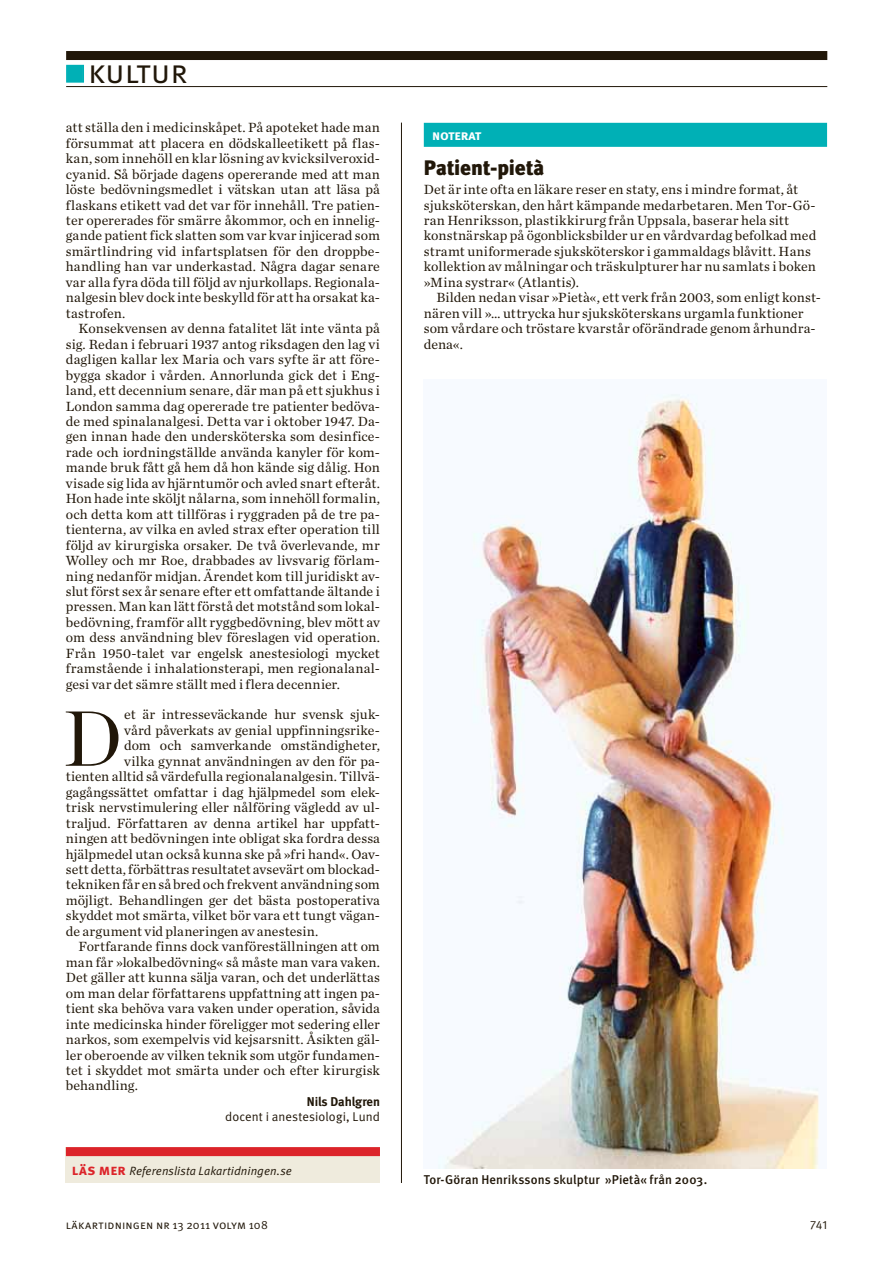
<style>
.page{position:relative;width:893px;height:1263px;background:#fff}
.page>*{position:absolute;margin:0;border:0;box-sizing:border-box;transform-origin:0 0}
.t1{font:77.85px "Chronicle LT Display";color:#211709}
.t2{font:33px "Meta LT Normal Small Caps";color:#211709}
.t3{font:21px "Meta LT Black";letter-spacing:-.01em;color:#211709}
.t4{font:13.95px/15.5px "Chronicle LT Text";letter-spacing:.005em;color:#211709;text-align:justify}
.t5{font:13.95px "Meta LT Bold Small Caps";letter-spacing:-.015em;color:#fff}
.t6{font:12.75px "Meta LT Medium";letter-spacing:.01em;color:#211709}
.t7{font:12.75px "Meta LT Normal";letter-spacing:.01em;color:#211709}
.t8{font:12.75px "Meta LT Bold";letter-spacing:-.005em;color:#211709}
.t9{font:italic 12px "Meta LT Normal";letter-spacing:.005em;color:#211709}
.t10{font:12px "Meta LT Normal Small Caps";letter-spacing:.015em;color:#211709}
.t11{font:12px "Meta LT Normal Utilities";color:#211709}
.s1{color:#00b0b6}
.s2{font-family:"Meta LT Bold Small Caps";font-style:normal;font-size:15px;color:#dc242a}
</style>
<div class="page">
<div style="left:66px;top:51px;width:761px;height:9px;background:#211709"></div>
<hr style="left:66px;top:86px;width:761px;height:1px;background:#211709">
<div style="left:66px;top:65px;width:18px;height:18px;border:2px solid #00b0b6"></div>
<div style="left:66px;top:1147px;width:314px;height:36px;background:#efebdd"></div>
<div style="left:66px;top:1147px;width:314px;height:9px;background:#dc242a"></div>
<hr style="left:401px;top:123px;width:1px;height:1060px;background:#211709">
<div style="left:424px;top:123px;width:403px;height:24px;background:#00b0b6"></div>
<img style="left:438px;top:394px;width:381px;height:774px">
<h2 class="t2" style="left:66px;top:52px;width:123px"><span class="s1">■</span> kultur</h2>
<p class="t4" style="left:66px;top:120px;width:316px">att ställa den i medicinskåpet. På apoteket hade man försummat att placera en dödskalleetikett på flas&shy;kan, som innehöll en klar lösning av kvicksilveroxid&shy;cyanid. Så började dagens opererande med att man löste bedövningsmedlet i vätskan utan att läsa på flaskans etikett vad det var för innehåll. Tre patien&shy;ter opererades för smärre åkommor, och en innelig&shy;gande patient fick slatten som var kvar injicerad som smärtlindring vid infartsplatsen för den droppbe&shy;handling han var underkastad. Några dagar senare var alla fyra döda till följd av njurkollaps. Regionala&shy;nalgesin blev dock inte beskylld för att ha orsakat ka&shy;tastrofen.</p>
<p class="t4" style="left:66px;top:321px;width:316px;text-indent:13px">Konsekvensen av denna fatalitet lät inte vänta på sig. Redan i februari 1937 antog riksdagen den lag vi dagligen kallar lex Maria och vars syfte är att före&shy;bygga skador i vården. Annorlunda gick det i Eng&shy;land, ett decennium senare, där man på ett sjukhus i London samma dag opererade tre patienter bedöva&shy;de med spinalanalgesi. Detta var i oktober 1947. Da&shy;gen innan hade den undersköterska som desinfice&shy;rade och iordningställde använda kanyler för kom&shy;mande bruk fått gå hem då hon kände sig dålig. Hon visade sig lida av hjärntumör och avled snart efteråt.<br>Hon hade inte sköljt nålarna, som innehöll formalin, och detta kom att tillföras i ryggraden på de tre pa&shy;tienterna, av vilka en avled strax efter operation till följd av kirurgiska orsaker. De två överlevande, mr Wolley och mr Roe, drabbades av livsvarig förlam&shy;ning nedanför midjan. Ärendet kom till juridiskt av&shy;slut först sex år senare efter ett omfattande ältande i pressen. Man kan lätt förstå det motstånd som lokal&shy;bedövning, framför allt ryggbedövning, blev mött av om dess användning blev föreslagen vid operation.<br>Från 1950-talet var engelsk anestesiologi mycket framstående i inhalationsterapi, men regionalanal&shy;gesi var det sämre ställt med i flera decennier.</p>
<h1 class="t1" style="left:63px;top:690px;width:61px">D</h1>
<p class="t4" style="left:124px;top:707px;width:257px">et är intresseväckande hur svensk sjuk-</p>
<p class="t4" style="left:124px;top:722px;width:257px">vård påverkats av genial uppfinningsrike-</p>
<p class="t4" style="left:124px;top:738px;width:257px">dom och samverkande omständigheter,</p>
<p class="t4" style="left:124px;top:753px;width:257px">vilka gynnat användningen av den för pa-</p>
<p class="t4" style="left:66px;top:769px;width:316px">tienten alltid så värdefulla regionalanalgesin. Tillvä-</p>
<p class="t4" style="left:66px;top:784px;width:316px">gagångssättet omfattar i dag hjälpmedel som elek-</p>
<p class="t4" style="left:66px;top:800px;width:316px">trisk nervstimulering eller nålföring vägledd av ul-</p>
<p class="t4" style="left:66px;top:815px;width:316px">traljud. Författaren av denna artikel har uppfatt-</p>
<p class="t4" style="left:66px;top:830px;width:316px">ningen att bedövningen inte obligat ska fordra dessa</p>
<p class="t4" style="left:66px;top:846px;width:316px">hjälpmedel utan också kunna ske på »fri hand«. Oav-</p>
<p class="t4" style="left:66px;top:861px;width:314px">sett detta, förbättras resultatet avsevärt om blockad-</p>
<p class="t4" style="left:66px;top:877px;width:316px">tekniken får en så bred och frekvent användning som</p>
<p class="t4" style="left:66px;top:892px;width:316px">möjligt. Behandlingen ger det bästa postoperativa</p>
<p class="t4" style="left:66px;top:908px;width:316px">skyddet mot smärta, vilket bör vara ett tungt vägan-</p>
<p class="t4" style="left:66px;top:923px;width:254px">de argument vid planeringen av anestesin.</p>
<p class="t4" style="left:79px;top:939px;width:303px">Fortfarande finns dock vanföreställningen att om</p>
<p class="t4" style="left:66px;top:954px;width:316px">man får »lokalbedövning« så måste man vara vaken.</p>
<p class="t4" style="left:66px;top:970px;width:316px">Det gäller att kunna sälja varan, och det underlättas</p>
<p class="t4" style="left:66px;top:985px;width:316px">om man delar författarens uppfattning att ingen pa-</p>
<p class="t4" style="left:66px;top:1001px;width:316px">tient ska behöva vara vaken under operation, såvida</p>
<p class="t4" style="left:66px;top:1016px;width:316px">inte medicinska hinder föreligger mot sedering eller</p>
<p class="t4" style="left:66px;top:1031px;width:316px">narkos, som exempelvis vid kejsarsnitt. Åsikten gäl-</p>
<p class="t4" style="left:66px;top:1047px;width:316px">ler oberoende av vilken teknik som utgör fundamen-</p>
<p class="t4" style="left:66px;top:1062px;width:316px">tet i skyddet mot smärta under och efter kirurgisk</p>
<p class="t4" style="left:66px;top:1078px;width:74px">behandling.</p>
<p class="t8" style="left:307px;top:1094px;width:75px">Nils Dahlgren</p>
<p class="t7" style="left:225px;top:1109px;width:156px">docent i anestesiologi, Lund</p>
<p class="t9" style="left:72px;top:1163px;width:221px"><span class="s2">läs mer</span> Referenslista Lakartidningen.se</p>
<p class="t5" style="left:432px;top:127px;width:50px">noterat</p>
<h3 class="t3" style="left:424px;top:155px;width:122px">Patient-pietà</h3>
<p class="t4" style="left:424px;top:182px;width:394px;text-align:left">Det är inte ofta en läkare reser en staty, ens i mindre format, åt sjuksköterskan, den hårt kämpande medarbetaren. Men Tor-Gö&shy;ran Henriksson, plastikkirurg från Uppsala, baserar hela sitt konstnärskap på ögonblicksbilder ur en vårdvardag befolkad med stramt uniformerade sjuksköterskor i gammaldags blåvitt. Hans kollektion av målningar och träskulpturer har nu samlats i boken »Mina systrar« (Atlantis).</p>
<p class="t4" style="left:424px;top:290px;width:398px;text-align:left;text-indent:13px">Bilden nedan visar »Pietà«, ett verk från 2003, som enligt konst&shy;nären vill »… uttrycka hur sjuksköterskans urgamla funktioner som vårdare och tröstare kvarstår oförändrade genom århundra&shy;dena«.</p>
<p class="t6" style="left:424px;top:1172px;width:285px">Tor-Göran Henrikssons skulptur »Pietà« från 2003.</p>
<p class="t10" style="left:66px;top:1218px;width:204px">läkartidningen nr 13 2011 volym 108</p>
<p class="t11" style="left:810px;top:1218px;width:18px">741</p>
</div>
